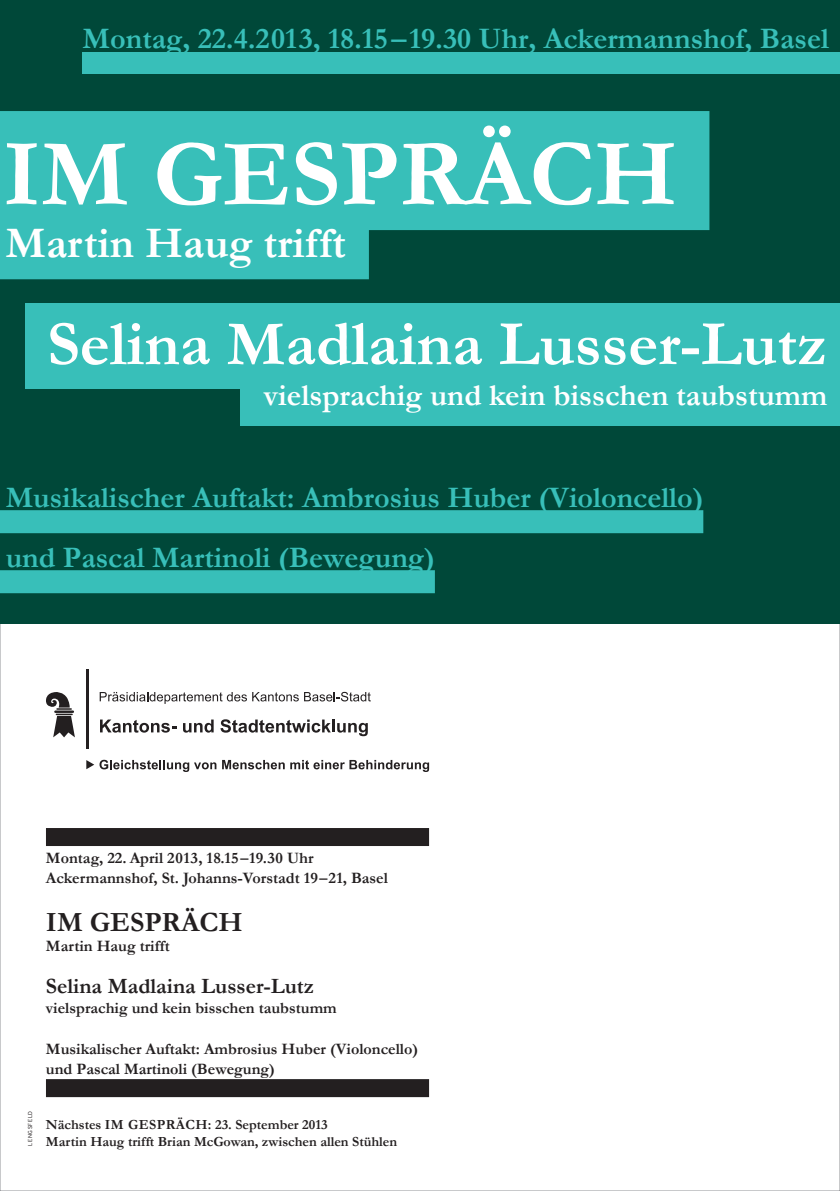
<style>
.page{position:relative;width:840px;height:1191px;background:#fff}
.page>*{position:absolute;margin:0;border:0;box-sizing:border-box;transform-origin:0 0}
.t1{font:700 96px "Garamond";color:#fff}
.t2{font:700 64px "Garamond";color:#fff}
.t3{font:700 44px "Garamond";color:#fff}
.t4{font:700 31px "Garamond";color:#fff}
.t5{font:700 30px/60px "Garamond";color:#38bfb9}
.t6{font:700 28px "Garamond";color:#231f20}
.t7{font:700 22px "Garamond";color:#231f20}
.t8{font:700 16px/20px "Garamond";color:#231f20}
.t9{font:700 14px/17px "Garamond";color:#231f20}
.t10{font:6px "Inter Face Da Ma";letter-spacing:.12em;color:#231f20}
</style>
<div class="page">
<div style="left:0;top:0;width:839px;height:624px;background:#004839"></div>
<div style="left:82px;top:52px;width:757px;height:21px;background:#38bfb9"></div>
<div style="left:26px;top:304px;width:813px;height:85px;background:#38bfb9"></div>
<div style="left:240px;top:358px;width:599px;height:68px;background:#38bfb9"></div>
<div style="left:46px;top:828px;width:383px;height:18px;background:#231f20"></div>
<div style="left:46px;top:1079px;width:383px;height:18px;background:#231f20"></div>
<svg style="left:100px;top:692px;width:270px;height:12px"></svg>
<svg style="left:222px;top:760px;width:62px;height:9px"></svg>
<svg style="left:290px;top:760px;width:139px;height:12px"></svg>
<svg style="left:46px;top:692px;width:29px;height:45px"></svg>
<hr style="left:86px;top:669px;width:2px;height:79px;background:#231f20">
<svg style="left:86px;top:760px;width:130px;height:12px"></svg>
<svg style="left:100px;top:719px;width:76px;height:13px"></svg>
<svg style="left:183px;top:719px;width:30px;height:13px"></svg>
<svg style="left:220px;top:719px;width:147px;height:17px"></svg>
<div style="left:0;top:510px;width:703px;height:23px;background:#38bfb9"></div>
<div style="left:0;top:570px;width:434px;height:23px;background:#38bfb9"></div>
<div style="left:0;top:111px;width:709px;height:119px;background:#38bfb9"></div>
<div style="left:0;top:199px;width:369px;height:80px;background:#38bfb9"></div>
<h3 class="t5" style="left:83px;top:8px;width:747px">Montag, 22.4.2013, 18.15–19.30 Uhr, Ackermannshof, Basel</h3>
<h1 class="t1" style="left:3px;top:117px;width:645px">im gespräch</h1>
<h3 class="t3" style="left:6px;top:216px;width:342px">Martin Haug trifft</h3>
<h2 class="t2" style="left:47px;top:306px;width:781px">Selina Madlaina Lusser-Lutz</h2>
<h3 class="t4" style="left:264px;top:377px;width:564px">vielsprachig und kein bisschen taubstumm</h3>
<h3 class="t5" style="left:6px;top:467px;width:698px">Musikalischer Auftakt: Ambrosius Huber (Violoncello) und Pascal Martinoli (Bewegung)</h3>
<p class="t10" style="left:27px;top:1145px;width:36px;rotate:-90deg">LENGSFELD</p>
<p class="t8" style="left:46px;top:847px;width:343px">Montag, 22. April 2013, 18.15–19.30 Uhr<br>Ackermannshof, St. Johanns-Vorstadt 19–21, Basel</p>
<h3 class="t6" style="left:46px;top:905px;width:198px">IM GESPRÄCH</h3>
<p class="t8" style="left:46px;top:935px;width:125px">Martin Haug trifft</p>
<h3 class="t7" style="left:46px;top:973px;width:269px">Selina Madlaina Lusser-Lutz</h3>
<p class="t8" style="left:46px;top:997px;width:292px">vielsprachig und kein bisschen taubstumm</p>
<p class="t8" style="left:46px;top:1038px;width:373px">Musikalischer Auftakt: Ambrosius Huber (Violoncello) und Pascal Martinoli (Bewegung)</p>
<p class="t9" style="left:46px;top:1115px;width:352px">Nächstes IM GESPRÄCH: 23. September 2013<br>Martin Haug trifft Brian McGowan, zwischen allen Stühlen</p>
</div>
